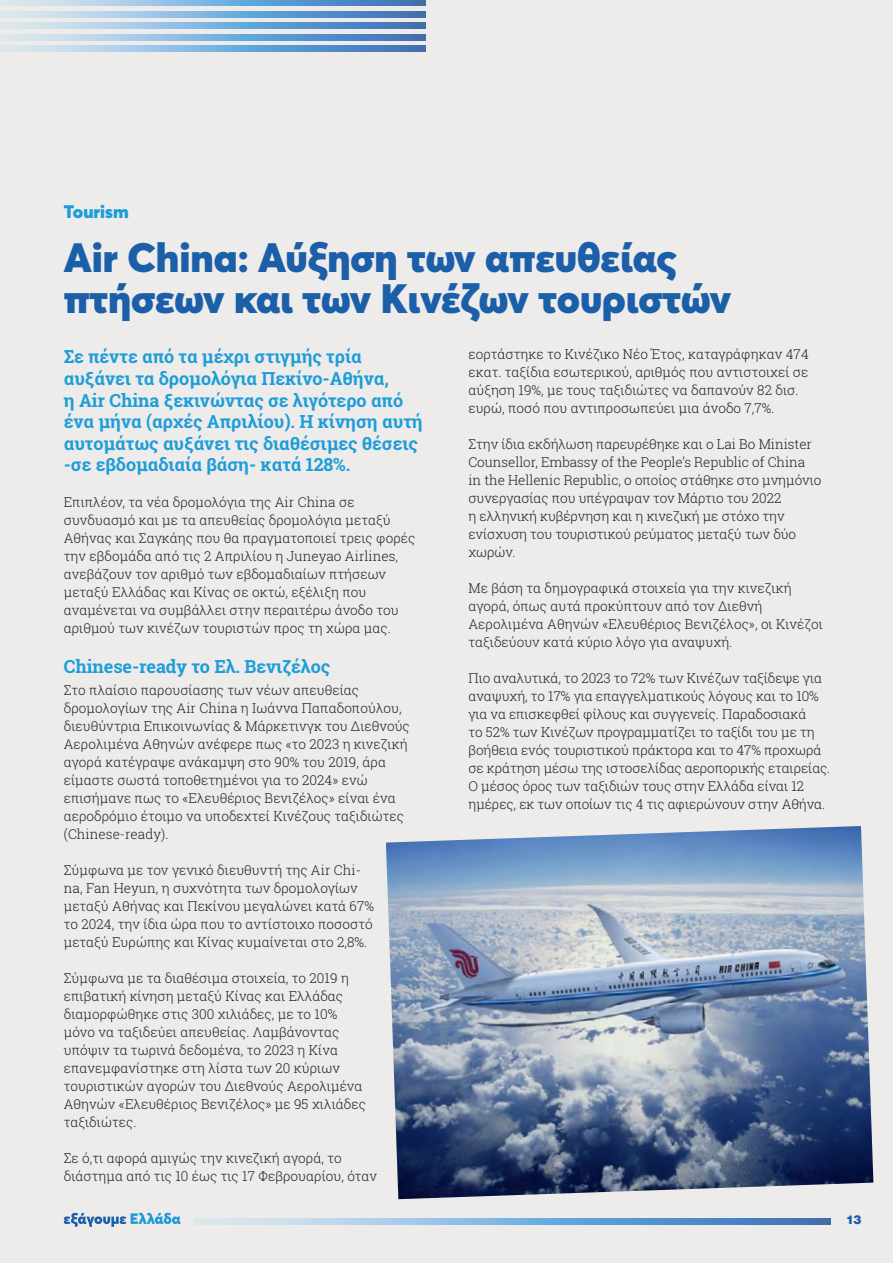
<style>
.page{position:relative;width:893px;height:1263px;background:#edeceb}
.page>*{position:absolute;margin:0;border:0;box-sizing:border-box;transform-origin:0 0}
.t1{font:900 40.5px/40.5px "Averta";color:#1b5fa9}
.t2{font:700 18px/21.6px "Roboto Slab";letter-spacing:-.005em;color:#1e9dd8}
.t3{font:900 18px "Averta";color:#1e9dd8}
.t4{font:300 13.5px/18px "Roboto Slab";letter-spacing:.005em;color:#231f20}
.t5{font:900 12px "UB Helvetica";color:#1b5fa9}
</style>
<div class="page">
<svg style="left:0;top:0;width:426px;height:6px"></svg>
<svg style="left:0;top:23px;width:426px;height:6px"></svg>
<svg style="left:0;top:46px;width:426px;height:5px"></svg>
<svg style="left:0;top:11px;width:426px;height:6px"></svg>
<svg style="left:0;top:34px;width:426px;height:6px"></svg>
<svg style="left:64px;top:1213px;width:117px;height:14px"></svg>
<svg style="left:194px;top:1219px;width:637px;height:5px"></svg>
<img style="left:386px;top:826px;width:487px;height:373px">
<h2 class="t3" style="left:64px;top:200px;width:66px">Tourism</h2>
<h1 class="t1" style="left:64px;top:237px;width:669px">Air China: Αύξηση των απευθείας πτήσεων και των Κινέζων τουριστών</h1>
<h2 class="t2" style="left:64px;top:346px;width:361px">Σε πέντε από τα μέχρι στιγμής τρία αυξάνει τα δρομολόγια Πεκίνο-Αθήνα,<br>η Air China ξεκινώντας σε λιγότερο από ένα μήνα (αρχές Απριλίου). Η κίνηση αυτή αυτομάτως αυξάνει τις διαθέσιμες θέσεις -σε εβδομαδιαία βάση- κατά 128%.</h2>
<p class="t4" style="left:64px;top:493px;width:353px">Επιπλέον, τα νέα δρομολόγια της Air China σε συνδυασμό και με τα απευθείας δρομολόγια μεταξύ Αθήνας και Σαγκάης που θα πραγματοποιεί τρεις φορές την εβδομάδα από τις 2 Απριλίου η Juneyao Airlines, ανεβάζουν τον αριθμό των εβδομαδιαίων πτήσεων μεταξύ Ελλάδας και Κίνας σε οκτώ, εξέλιξη που αναμένεται να συμβάλλει στην περαιτέρω άνοδο του αριθμού των κινέζων τουριστών προς τη χώρα μας.</p>
<h2 class="t2" style="left:64px;top:655px;width:268px">Chinese-ready το Ελ. Βενιζέλος</h2>
<p class="t4" style="left:64px;top:681px;width:347px">Στο πλαίσιο παρουσίασης των νέων απευθείας δρομολογίων της Air China η Ιωάννα Παπαδοπούλου, διευθύντρια Επικοινωνίας &amp; Μάρκετινγκ του Διεθνούς Αερολιμένα Αθηνών ανέφερε πως «το 2023 η κινεζική αγορά κατέγραψε ανάκαμψη στο 90% του 2019, άρα είμαστε σωστά τοποθετημένοι για το 2024» ενώ επισήμανε πως το «Ελευθέριος Βενιζέλος» είναι ένα αεροδρόμιο έτοιμο να υποδεχτεί Κινέζους ταξιδιώτες (Chinese-ready).</p>
<p class="t4" style="left:64px;top:861px;width:312px">Σύμφωνα με τον γενικό διευθυντή της Air Chi&shy;na, Fan Heyun, η συχνότητα των δρομολογίων μεταξύ Αθήνας και Πεκίνου μεγαλώνει κατά 67% το 2024, την ίδια ώρα που το αντίστοιχο ποσοστό μεταξύ Ευρώπης και Κίνας κυμαίνεται στο 2,8%.</p>
<p class="t4" style="left:64px;top:969px;width:304px">Σύμφωνα με τα διαθέσιμα στοιχεία, το 2019 η επιβατική κίνηση μεταξύ Κίνας και Ελλάδας διαμορφώθηκε στις 300 χιλιάδες, με το 10% μόνο να ταξιδεύει απευθείας. Λαμβάνοντας υπόψιν τα τωρινά δεδομένα, το 2023 η Κίνα επανεμφανίστηκε στη λίστα των 20 κύριων τουριστικών αγορών του Διεθνούς Αερολιμένα Αθηνών «Ελευθέριος Βενιζέλος» με 95 χιλιάδες ταξιδιώτες.</p>
<p class="t4" style="left:64px;top:1149px;width:315px">Σε ό,τι αφορά αμιγώς την κινεζική αγορά, το διάστημα από τις 10 έως τις 17 Φεβρουαρίου, όταν</p>
<p class="t4" style="left:468px;top:344px;width:342px">εορτάστηκε το Κινέζικο Νέο Έτος, καταγράφηκαν 474 εκατ. ταξίδια εσωτερικού, αριθμός που αντιστοιχεί σε αύξηση 19%, με τους ταξιδιώτες να δαπανούν 82 δισ. ευρώ, ποσό που αντιπροσωπεύει μια άνοδο 7,7%.</p>
<p class="t4" style="left:468px;top:434px;width:354px">Στην ίδια εκδήλωση παρευρέθηκε και ο Lai Bo Minister Counsellor, Embassy of the People’s Republic of China in the Hellenic Republic, ο οποίος στάθηκε στο μνημόνιο συνεργασίας που υπέγραψαν τον Μάρτιο του 2022<br>η ελληνική κυβέρνηση και η κινεζική με στόχο την ενίσχυση του τουριστικού ρεύματος μεταξύ των δύο χωρών.</p>
<p class="t4" style="left:468px;top:578px;width:356px">Με βάση τα δημογραφικά στοιχεία για την κινεζική αγορά, όπως αυτά προκύπτουν από τον Διεθνή Αερολιμένα Αθηνών «Ελευθέριος Βενιζέλος», οι Κινέζοι ταξιδεύουν κατά κύριο λόγο για αναψυχή.</p>
<p class="t4" style="left:468px;top:668px;width:363px">Πιο αναλυτικά, το 2023 το 72% των Κινέζων ταξίδεψε για αναψυχή, το 17% για επαγγελματικούς λόγους και το 10% για να επισκεφθεί φίλους και συγγενείς. Παραδοσιακά<br>το 52% των Κινέζων προγραμματίζει το ταξίδι του με τη βοήθεια ενός τουριστικού πράκτορα και το 47% προχωρά σε κράτηση μέσω της ιστοσελίδας αεροπορικής εταιρείας.<br>Ο μέσος όρος των ταξιδιών τους στην Ελλάδα είναι 12 ημέρες, εκ των οποίων τις 4 τις αφιερώνουν στην Αθήνα.</p>
<p class="t5" style="left:846px;top:1212px;width:17px">13</p>
</div>
